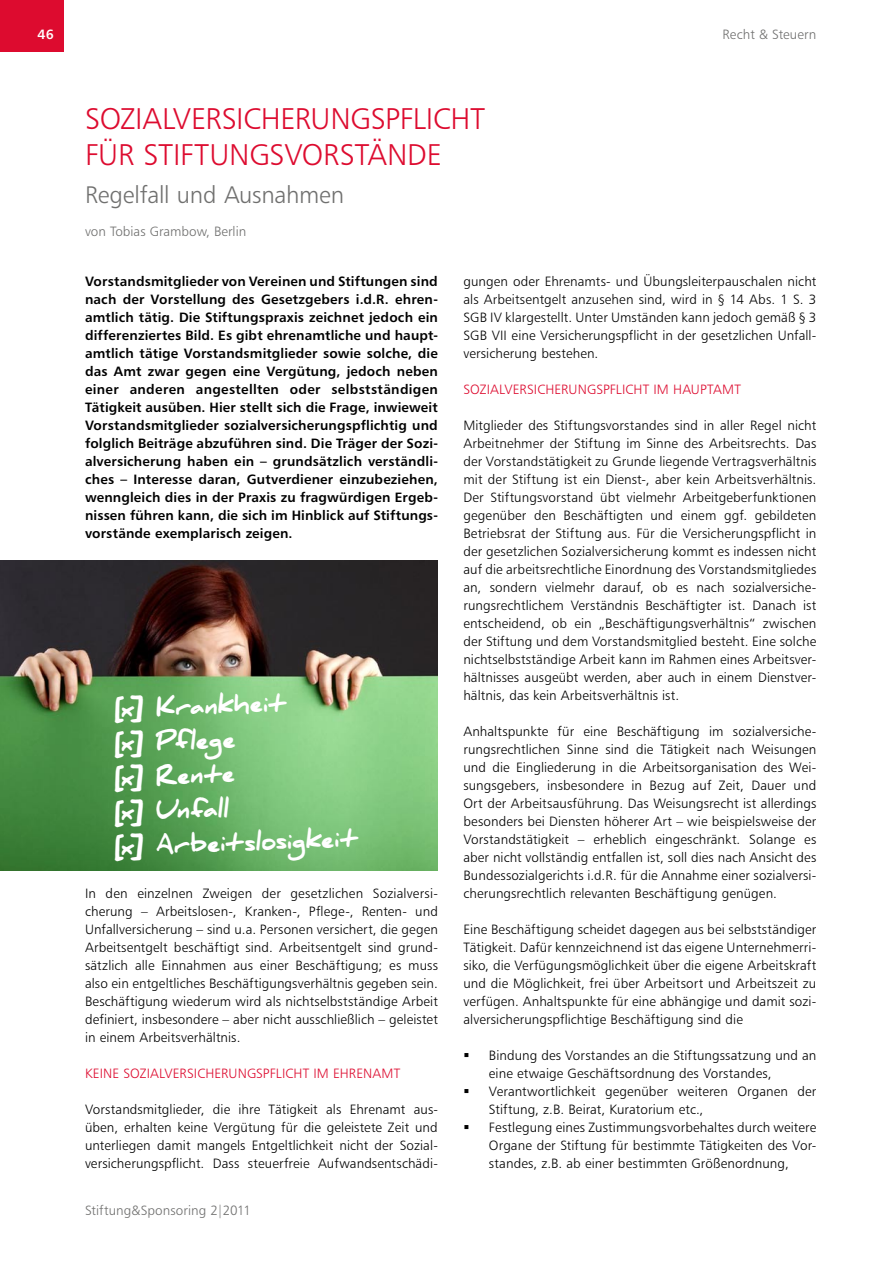
<style>
.page{position:relative;width:893px;height:1263px;background:#fff}
.page>*{position:absolute;margin:0;border:0;box-sizing:border-box;transform-origin:0 0}
.t1{font:30px/36px "Humanist 777 BT Light B";letter-spacing:-.01em;color:#dd0b2f}
.t2{font:24px "Humanist 777 BT Light B";letter-spacing:-.01em;color:#70706f}
.t3{font:900 22.5px/34.5px "Daniel";color:#fff}
.t4{font:13.5px/18px "Humanist 777 BT Light B";letter-spacing:.005em;color:#000;text-align:justify}
.t5{font:13.5px/18px "Humanist 777 BT Bold B";letter-spacing:.01em;color:#000;text-align:justify}
.t6{font:13.5px "Humanist 777 BT Light B";letter-spacing:.01em;color:#dd0b2f}
.t7{font:13.5px "Humanist 777 BT Light B";color:#70706f}
.t8{font:13.5px "Humanist 777 BT Bold B";color:#fff}
</style>
<div class="page">
<div style="left:0;top:0;width:64px;height:51px;background:#dd0b2f"></div>
<img style="left:0;top:560px;width:438px;height:311px">
<p class="t8" style="left:38px;top:26px;width:18px">46</p>
<p class="t7" style="left:723px;top:26px;width:95px">Recht &amp; Steuern</p>
<h1 class="t1" style="left:85px;top:100px;width:119px">Sozialversi</h1>
<h1 class="t1" style="left:85px;top:100px;width:402px;text-indent:158px">cheru ngspflicht für Sti ftu ngsvorstände</h1>
<h2 class="t2" style="left:85px;top:179px;width:261px">Regelfall und Ausnahmen</h2>
<p class="t7" style="left:85px;top:223px;width:163px">von Tobias Grambow, Berlin</p>
<p class="t5" style="left:85px;top:272px;width:354px">Vorstandsmitglieder von Vereinen und Stiftungen sind nach der Vorstellung des Gesetzgebers i.d.R. ehren&shy;amtlich tätig. Die Stiftungspraxis zeichnet jedoch ein differenziertes Bild. Es gibt ehrenamtliche und haupt&shy;amtlich tätige Vorstandsmitglieder sowie solche, die das Amt zwar gegen eine Vergütung, jedoch neben einer anderen angestellten oder selbstständigen Tätigkeit ausüben. Hier stellt sich die Frage, inwieweit Vorstandsmitglieder sozialversicherungspflichtig und folglich Beiträge abzuführen sind. Die Träger der Sozi&shy;alversicherung haben ein – grundsätzlich verständli&shy;ches – Interesse daran, Gutverdiener einzubeziehen, wenngleich dies in der Praxis zu fragwürdigen Ergeb&shy;nissen führen kann, die sich im Hinblick auf Stiftungs&shy;vorstände exemplarisch zeigen.</p>
<h3 class="t3" style="left:109px;top:692px;width:245px;rotate:-2deg">[x] Krankheit<br>[x] Pflege<br>[x] Rente<br>[x] Unfall<br>[x] Arbeitslosigkeit</h3>
<p class="t4" style="left:85px;top:884px;width:354px">In den einzelnen Zweigen der gesetzlichen Sozialversi&shy;cherung – Arbeitslosen-, Kranken-, Pflege-, Renten- und Unfallversicherung – sind u.a. Personen versichert, die gegen Arbeitsentgelt beschäftigt sind. Arbeitsentgelt sind grund&shy;sätzlich alle Einnahmen aus einer Beschäftigung; es muss also ein entgeltliches Beschäftigungsverhältnis gegeben sein.<br>Beschäftigung wiederum wird als nichtselbstständige Arbeit definiert, insbesondere – aber nicht ausschließlich – geleistet in einem Arbeitsverhältnis.</p>
<p class="t6" style="left:85px;top:1065px;width:95px">Kei ne Sozialversi</p>
<p class="t6" style="left:197px;top:1065px;width:204px">cheru ngspflicht i m Ehrenamt</p>
<p class="t4" style="left:85px;top:1100px;width:354px">Vorstandsmitglieder, die ihre Tätigkeit als Ehrenamt aus&shy;üben, erhalten keine Vergütung für die geleistete Zeit und unterliegen damit mangels Entgeltlichkeit nicht der Sozial&shy;versicherungspflicht. Dass steuerfreie Aufwandsentschädi-</p>
<p class="t7" style="left:85px;top:1202px;width:167px">Stiftung&amp;Sponsoring 2|2011</p>
<p class="t4" style="left:463px;top:272px;width:354px">gungen oder Ehrenamts- und Übungsleiterpauschalen nicht als Arbeitsentgelt anzusehen sind, wird in § 14 Abs. 1 S. 3<br>SGB IV klargestellt. Unter Umständen kann jedoch gemäß § 3<br>SGB VII eine Versicherungspflicht in der gesetzlichen Unfall&shy;versicherung bestehen.</p>
<p class="t6" style="left:463px;top:381px;width:56px">Sozialversi</p>
<p class="t6" style="left:537px;top:381px;width:145px">cheru ngspflicht i m Haup</p>
<p class="t6" style="left:707px;top:381px;width:35px">tamt</p>
<p class="t4" style="left:463px;top:416px;width:354px">M itglieder des Stiftungsvorstandes sind in aller Regel nicht Arbeitnehmer der Stiftung im Sinne des Arbeitsrechts. Das der Vorstandstätigkeit zu Grunde liegende Vertragsverhältnis mit der Stiftung ist ein Dienst-, aber kein Arbeitsverhältnis.<br>Der Stiftungsvorstand übt vielmehr Arbeitgeberfunktionen gegenüber den Beschäftigten und einem ggf. gebildeten Betriebsrat der Stiftung aus. Für die Versicherungspflicht in der gesetzlichen Sozialversicherung kommt es indessen nicht auf die arbeitsrechtliche Einordnung des Vorstandsmitgliedes an, sondern vielmehr darauf, ob es nach sozialversiche&shy;rungsrechtlichem Verständnis Beschäftigter ist. Danach ist entscheidend, ob ein „Beschäftigungsverhältnis“ zwischen der Stiftung und dem Vorstandsmitglied besteht. Eine solche nichtselbstständige Arbeit kann im Rahmen eines Arbeitsver&shy;hältnisses ausgeübt werden, aber auch in einem Dienstver&shy;hältnis, das kein Arbeitsverhältnis ist.</p>
<p class="t4" style="left:463px;top:722px;width:354px">Anhaltspunkte für eine Beschäftigung im sozialversiche&shy;rungsrechtlichen Sinne sind die Tätigkeit nach Weisungen und die Eingliederung in die Arbeitsorganisation des Wei&shy;sungsgebers, insbesondere in Bezug auf Zeit, Dauer und Ort der Arbeitsausführung. Das Weisungsrecht ist allerdings besonders bei Diensten höherer Art – wie beispielsweise der Vorstandstätigkeit – erheblich eingeschränkt. Solange es aber nicht vollständig entfallen ist, soll dies nach Ansicht des Bundessozialgerichts i.d.R. für die Annahme einer sozialversi&shy;cherungsrechtlich relevanten Beschäftigung genügen.</p>
<p class="t4" style="left:463px;top:920px;width:354px">Eine Beschäftigung scheidet dagegen aus bei selbstständiger Tätigkeit. Dafür kennzeichnend ist das eigene Unternehmerri&shy;siko, die Verfügungsmöglichkeit über die eigene Arbeitskraft und die M öglichkeit, frei über Arbeitsort und Arbeitszeit zu verfügen. Anhaltspunkte für eine abhängige und damit sozi&shy;alversicherungspflichtige Beschäftigung sind die</p>
<p class="t4" style="left:489px;top:1046px;width:329px;text-align:left">Bindung des Vorstandes an die Stiftungssatzung und an eine etwaige Geschäftsordnung des Vorstandes, Verantwortlichkeit gegenüber weiteren Organen der Stiftung, z.B. Beirat, Kuratorium etc.,<br>Festlegung eines Zustimmungsvorbehaltes durch weitere Organe der Stiftung für bestimmte Tätigkeiten des Vor&shy;standes, z.B. ab einer bestimmten Größenordnung,</p>
</div>
